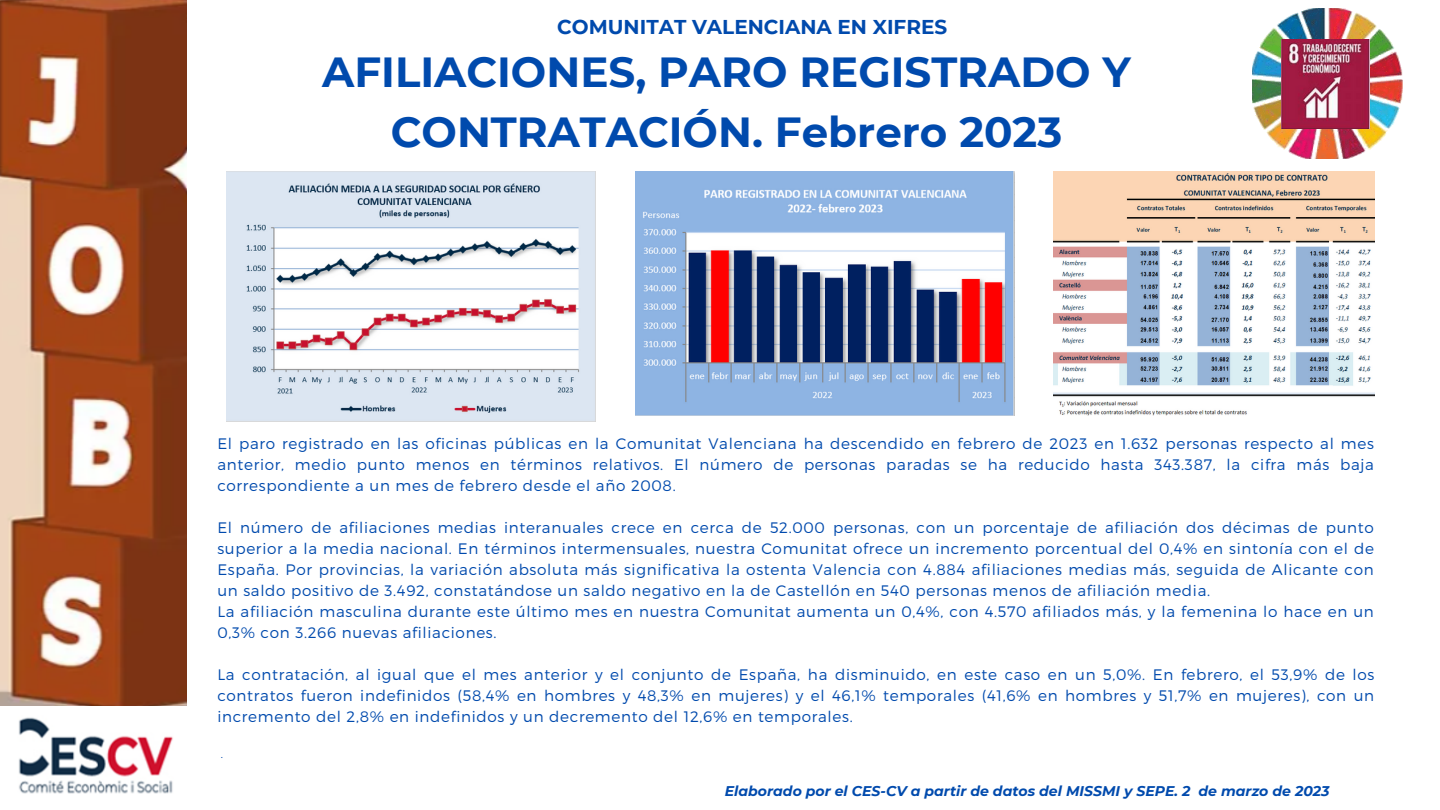
<style>
.page{position:relative;width:1440px;height:810px;background:#fff}
.page>*{position:absolute;margin:0;border:0;box-sizing:border-box;transform-origin:0 0}
.t1{font:700 42px/60.8px "Montserrat";color:#004aad;text-align:center}
.t2{font:700 20px "Montserrat";color:#004aad}
.t3{font:300 15.2px/21px "Montserrat";letter-spacing:.045em;color:#004aad;text-align:justify}
.t4{font:italic 700 14.1px "Montserrat";color:#004aad}
.t5{font:300 11.2px "Montserrat";color:#004aad}
</style>
<div class="page">
<img style="left:1252px;top:8px;width:151px;height:150px">
<img style="left:1282px;top:40px;width:87px;height:89px">
<img style="left:19px;top:717px;width:154px;height:77px">
<img style="left:0;top:0;width:187px;height:706px">
<img style="left:635px;top:171px;width:380px;height:245px">
<img style="left:1053px;top:171px;width:322px;height:245px">
<img style="left:226px;top:171px;width:369px;height:250px">
<h2 class="t2" style="left:557px;top:15px;width:391px">COMUNITAT VALENCIANA EN XIFRES</h2>
<h1 class="t1" style="left:322px;top:41px;width:810px">AFILIACIONES, PARO REGISTRADO Y<br>CONTRATACIÓN. Febrero 2023</h1>
<p class="t3" style="left:217px;top:432px;width:1158px">El paro registrado en las oficinas públicas en la Comunitat Valenciana ha descendido en febrero de 2023 en 1.632 personas respecto al mes anterior, medio punto menos en términos relativos. El número de personas paradas se ha reducido hasta 343.387, la cifra más baja correspondiente a un mes de febrero desde el año 2008.</p>
<p class="t3" style="left:217px;top:516px;width:1158px;text-align:left">El número de afiliaciones medias interanuales crece en cerca de 52.000 personas, con un porcentaje de afiliación dos décimas de punto superior a la media nacional. En términos intermensuales, nuestra Comunitat ofrece un incremento porcentual del 0,4% en sintonía con el de España. Por provincias, la variación absoluta más significativa la ostenta Valencia con 4.884 afiliaciones medias más, seguida de Alicante con un saldo positivo de 3.492, constatándose un saldo negativo en la de Castellón en 540 personas menos de afiliación media.<br>La afiliación masculina durante este último mes en nuestra Comunitat aumenta un 0,4%, con 4.570 afiliados más, y la femenina lo hace en un 0,3% con 3.266 nuevas afiliaciones.</p>
<p class="t3" style="left:217px;top:663px;width:1159px">La contratación, al igual que el mes anterior y el conjunto de España, ha disminuido, en este caso en un 5,0%. En febrero, el 53,9% de los contratos fueron indefinidos (58,4% en hombres y 48,3% en mujeres) y el 46,1% temporales (41,6% en hombres y 51,7% en mujeres), con un incremento del 2,8% en indefinidos y un decremento del 12,6% en temporales.</p>
<p class="t5" style="left:221px;top:746px;width:4px">.</p>
<p class="t4" style="left:725px;top:782px;width:606px">Elaborado por el CES-CV a partir de datos del MISSMI y SEPE. 2 de marzo de 2023</p>
</div>
